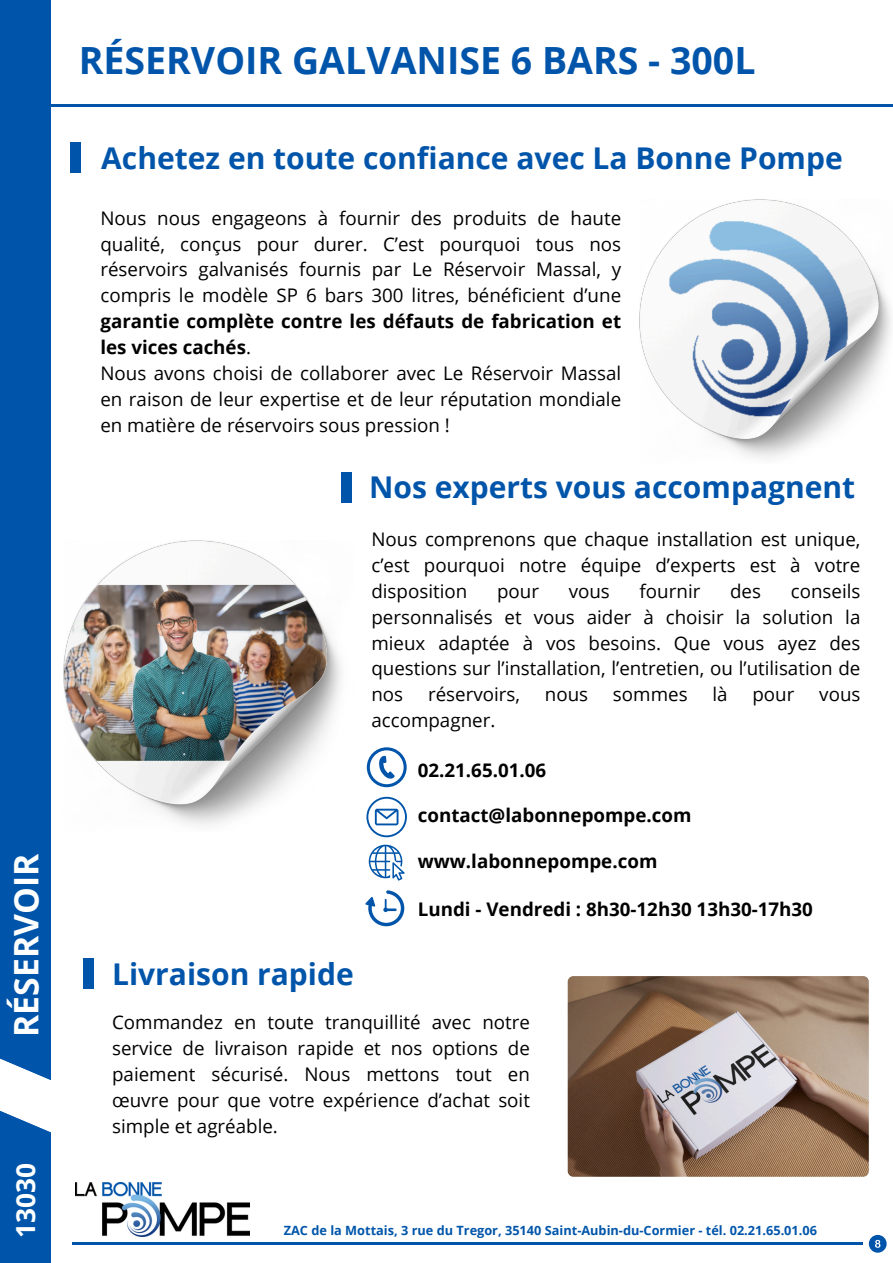
<style>
.page{position:relative;width:893px;height:1263px;background:#fff}
.page>*{position:absolute;margin:0;border:0;box-sizing:border-box;transform-origin:0 0}
.t1{font:700 37.5px "Open Sans";color:#05a}
.t2{font:700 33.75px "Open Sans";color:#fff}
.t3{font:700 30px "Open Sans";color:#05a}
.t4{font:700 26.25px "Open Sans";color:#fff}
.t5{font:18.75px/25.9px "Open Sans";color:#000;text-align:justify}
.t6{font:700 18.75px "Open Sans";color:#000}
.t7{font:700 12.75px "Open Sans";color:#05a}
.s1{font-weight:700}
</style>
<div class="page">
<div style="left:0;top:0;width:51px;height:1093px;background:#05a"></div>
<div style="left:0;top:1102px;width:51px;height:161px;background:#05a"></div>
<svg style="left:0;top:1058px;width:51px;height:75px"></svg>
<img style="left:76px;top:1182px;width:173px;height:54px">
<hr style="left:72px;top:1242px;width:790px;height:3px;background:#05a">
<hr style="left:0;top:104px;width:893px;height:3px;background:#05a">
<div style="left:71px;top:142px;width:10px;height:31px;background:#05a"></div>
<div style="left:341px;top:472px;width:11px;height:30px;background:#05a"></div>
<svg style="left:367px;top:747px;width:40px;height:40px"></svg>
<svg style="left:366px;top:797px;width:41px;height:40px"></svg>
<svg style="left:369px;top:845px;width:36px;height:36px"></svg>
<div style="left:84px;top:958px;width:10px;height:31px;background:#05a"></div>
<svg style="left:365px;top:890px;width:40px;height:37px"></svg>
<img style="left:64px;top:541px;width:277px;height:285px">
<img style="left:639px;top:199px;width:252px;height:259px">
<img style="left:568px;top:976px;width:301px;height:201px;border-radius:6px">
<div style="left:869px;top:1235px;width:17px;height:18px;background:#05a;border-radius:50%"></div>
<svg style="left:875px;top:1240px;width:5px;height:8px"></svg>
<p class="t2" style="left:2px;top:1037px;width:185px;rotate:-90deg">RÉSERVOIR</p>
<p class="t4" style="left:7px;top:1237px;width:76px;rotate:-90deg">13030</p>
<h5 class="t1" style="left:79px;top:34px;width:678px">RÉSERVOIR GALVANISE 6 BARS - 300L</h5>
<h1 class="t3" style="left:101px;top:137px;width:743px">Achetez en toute confiance avec La Bonne Pompe</h1>
<h5 class="t5" style="left:100px;top:204px;width:522px;text-align:left">Nous nous engageons à fournir des produits de haute qualité, conçus pour durer. C’est pourquoi tous nos réservoirs galvanisés fournis par Le Réservoir Massal, y compris le modèle SP 6 bars 300 litres, bénéficient d’une <span class="s1">garantie complète contre les défauts de fabrication et les vices cachés</span>.<br>Nous avons choisi de collaborer avec Le Réservoir Massal en raison de leur expertise et de leur réputation mondiale en matière de réservoirs sous pression !</h5>
<h3 class="t3" style="left:369px;top:466px;width:488px">Nos experts vous accompagnent</h3>
<p class="t3" style="left:112px;top:953px;width:243px">Livraison rapide</p>
<h6 class="t5" style="left:371px;top:526px;width:490px">Nous comprenons que chaque installation est unique, c’est pourquoi notre équipe d’experts est à votre disposition</h6>
<h6 class="t5" style="left:497px;top:578px;width:43px">pour</h6>
<h6 class="t5" style="left:569px;top:578px;width:43px">vous</h6>
<h6 class="t5" style="left:639px;top:578px;width:62px">fournir</h6>
<h6 class="t5" style="left:730px;top:578px;width:32px">des</h6>
<h6 class="t5" style="left:371px;top:578px;width:490px;text-indent:419px">conseils personnalisés et vous aider à choisir la solution la mieux adaptée à vos besoins. Que vous ayez des questions sur l’installation, l’entretien, ou l’utilisation de nos</h6>
<h6 class="t5" style="left:428px;top:681px;width:93px">réservoirs,</h6>
<h6 class="t5" style="left:545px;top:681px;width:45px">nous</h6>
<h6 class="t5" style="left:613px;top:681px;width:76px">sommes</h6>
<h6 class="t5" style="left:712px;top:681px;width:17px">là</h6>
<h6 class="t5" style="left:752px;top:681px;width:43px">pour</h6>
<h6 class="t5" style="left:819px;top:681px;width:43px">vous</h6>
<h6 class="t5" style="left:371px;top:707px;width:125px">accompagner.</h6>
<h3 class="t6" style="left:418px;top:756px;width:130px">02.21.65.01.06</h3>
<h6 class="t6" style="left:418px;top:802px;width:275px">contact@labonnepompe.com</h6>
<p class="t6" style="left:418px;top:848px;width:241px">www.labonnepompe.com</p>
<p class="t6" style="left:418px;top:895px;width:397px">Lundi - Vendredi : 8h30-12h30 13h30-17h30</p>
<p class="t5" style="left:112px;top:1009px;width:419px">Commandez en toute tranquillité avec notre service de livraison rapide et nos options de paiement sécurisé. Nous mettons tout en œuvre pour que votre expérience d’achat soit simple et agréable.</p>
<h5 class="t7" style="left:284px;top:1221px;width:535px">ZAC de la Mottais, 3 rue du Tregor, 35140 Saint-Aubin-du-Cormier - tél. 02.21.65.01.06</h5>
</div>
